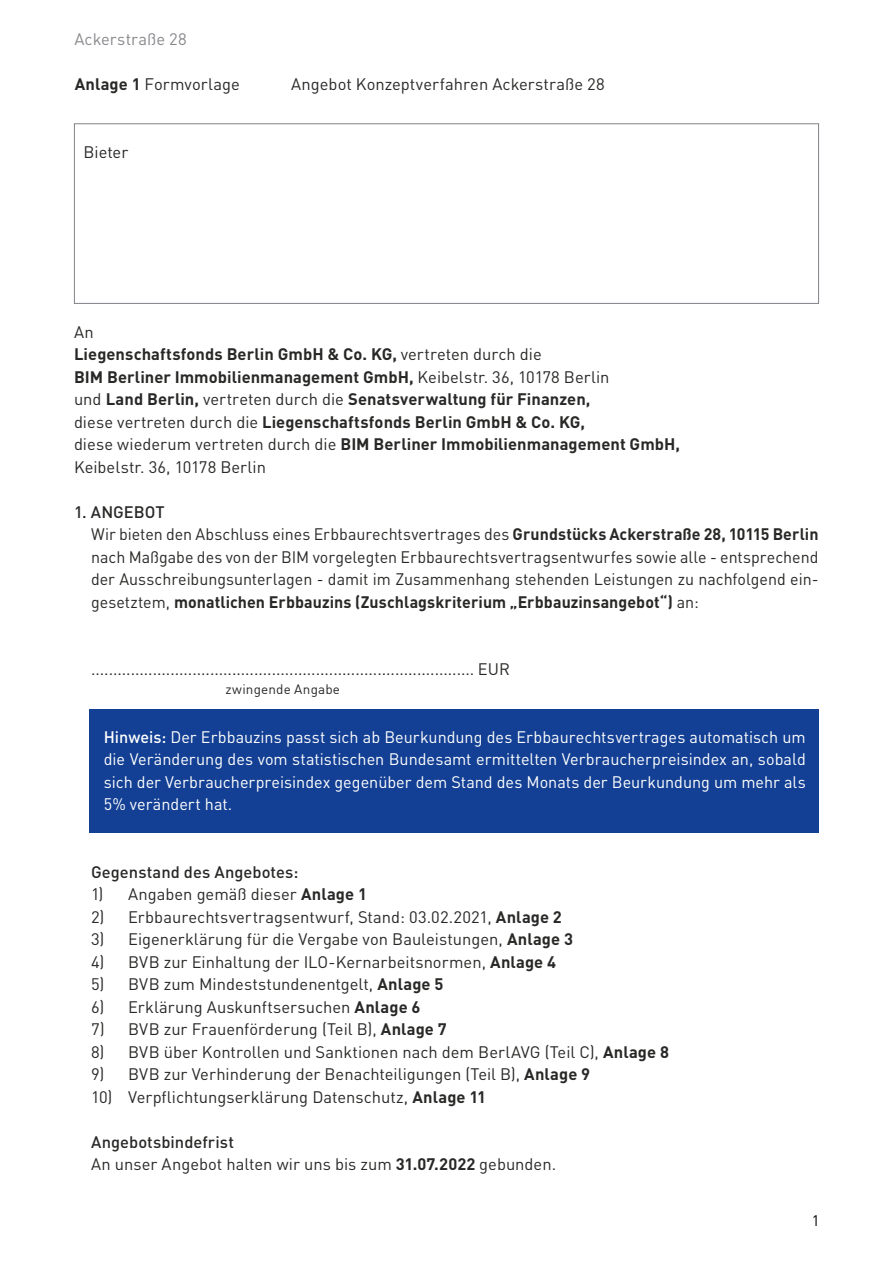
<style>
.page{position:relative;width:893px;height:1263px;background:#fff}
.page>*{position:absolute;margin:0;border:0;box-sizing:border-box;transform-origin:0 0}
.t1{font:16.5px/22.5px "DIN Pro";color:#282827;text-align:justify}
.t2{font:700 16.5px "DIN Pro";letter-spacing:.005em;color:#282827}
.t3{font:16.5px/22.5px "DIN Pro";color:#fff;text-align:justify}
.t4{font:16.5px "DIN";color:#282827}
.t5{font:500 16.5px "DIN Pro";letter-spacing:.005em;color:#282827}
.t6{font:16.5px "DIN Pro";letter-spacing:.005em;color:#89888d}
.t7{font:15px "DIN";color:#000}
.t8{font:13.5px "DIN";letter-spacing:.015em;color:#282827}
.s1{font-weight:700}
.s2{font-weight:400}
.s3{font-family:"DIN Pro"}
.s4{font-weight:500}
</style>
<div class="page">
<div style="left:89px;top:709px;width:730px;height:123px;background:#134094"></div>
<div style="left:74px;top:123px;width:745px;height:181px;border:1px solid #838288"></div>
<p class="t6" style="left:74px;top:26px;width:114px">Ackerstraße 28</p>
<p class="t1" style="left:75px;top:72px;width:167px"><span class="s1">Anlage 1</span> Formvorlage</p>
<p class="t1" style="left:291px;top:72px;width:315px">Angebot Konzeptverfahren Ackerstraße 28</p>
<p class="t1" style="left:84px;top:139px;width:46px">Bieter</p>
<p class="t1" style="left:74px;top:319px;width:21px">An</p>
<p class="t2" style="left:74px;top:341px;width:469px">Liegenschaftsfonds Berlin GmbH &amp; Co. KG, <span class="s2">vertreten durch die</span></p>
<p class="t2" style="left:74px;top:364px;width:537px">BIM Berliner Immobilienmanagement GmbH, <span class="s2">Keibelstr. 36, 10178 Berlin</span></p>
<p class="t2" style="left:74px;top:386px;width:518px"><span class="s2">und</span> Land Berlin, <span class="s2">vertreten durch die</span> Senatsverwaltung für Finanzen,</p>
<p class="t2" style="left:74px;top:409px;width:512px"><span class="s2">diese vertreten durch die</span> Liegenschaftsfonds Berlin GmbH &amp; Co. KG,</p>
<p class="t2" style="left:74px;top:431px;width:608px"><span class="s2">diese wiederum vertreten durch die</span> BIM Berliner Immobilienmanagement GmbH,</p>
<p class="t1" style="left:74px;top:454px;width:193px">Keibelstr. 36, 10178 Berlin</p>
<p class="t5" style="left:74px;top:499px;width:92px">1. ANGEBOT</p>
<p class="t1" style="left:91px;top:522px;width:729px">Wir bieten den Abschluss eines Erbbaurechtsvertrages des <span class="s1">Grundstücks Ackerstraße 28, 10115 Berlin </span>nach Maßgabe des von der BIM vorgelegten Erbbaurechtsvertragsentwurfes sowie alle - entsprechend der Ausschreibungsunterlagen - damit im Zusammenhang stehenden Leistungen zu nachfolgend ein&shy;gesetztem, <span class="s1">monatlichen Erbbauzins (Zuschlagskriterium „Erbbauzinsangebot“)</span> an:</p>
<p class="t4" style="left:91px;top:659px;width:420px">....................................................................................... <span class="s3">EUR</span></p>
<p class="t8" style="left:225px;top:680px;width:116px">zwingende Angabe</p>
<p class="t3" style="left:104px;top:724px;width:703px"><span class="s4">Hinweis:</span> Der Erbbauzins passt sich ab Beurkundung des Erbbaurechtsvertrages automatisch um die Veränderung des vom statistischen Bundesamt ermittelten Verbraucherpreisindex an, sobald sich der Verbraucherpreisindex gegenüber dem Stand des Monats der Beurkundung um mehr als 5% verändert hat.</p>
<p class="t5" style="left:91px;top:859px;width:209px">Gegenstand des Angebotes:</p>
<p class="t1" style="left:91px;top:882px;width:277px">1) Angaben gemäß dieser <span class="s1">Anlage 1</span></p>
<p class="t1" style="left:91px;top:904px;width:472px">2) Erbbaurechtsvertragsentwurf, Stand: 03.02.2021, <span class="s1">Anlage 2</span></p>
<p class="t1" style="left:91px;top:927px;width:483px">3) Eigenerklärung für die Vergabe von Bauleistungen, <span class="s1">Anlage 3</span></p>
<p class="t1" style="left:91px;top:949px;width:467px">4) BVB zur Einhaltung der ILO-Kernarbeitsnormen, <span class="s1">Anlage 4</span></p>
<p class="t1" style="left:91px;top:972px;width:354px">5) BVB zum Mindeststundenentgelt, <span class="s1">Anlage 5</span></p>
<p class="t1" style="left:91px;top:994px;width:331px">6) Erklärung Auskunftsersuchen <span class="s1">Anlage 6</span></p>
<p class="t1" style="left:91px;top:1017px;width:357px">7) BVB zur Frauenförderung (Teil B), <span class="s1">Anlage 7</span></p>
<p class="t1" style="left:91px;top:1039px;width:579px">8) BVB über Kontrollen und Sanktionen nach dem BerlAVG (Teil C), <span class="s1">Anlage 8</span></p>
<p class="t1" style="left:91px;top:1062px;width:501px">9) BVB zur Verhinderung der Benachteiligungen (Teil B), <span class="s1">Anlage 9</span></p>
<p class="t1" style="left:91px;top:1084px;width:397px">10) Verpflichtungserklärung Datenschutz, <span class="s1">Anlage 11</span></p>
<p class="t5" style="left:91px;top:1129px;width:144px">Angebotsbindefrist</p>
<p class="t1" style="left:91px;top:1152px;width:467px">An unser Angebot halten wir uns bis zum <span class="s1">31.07.2022</span> gebunden.</p>
<p class="t7" style="left:812px;top:1211px;width:9px">1</p>
</div>
